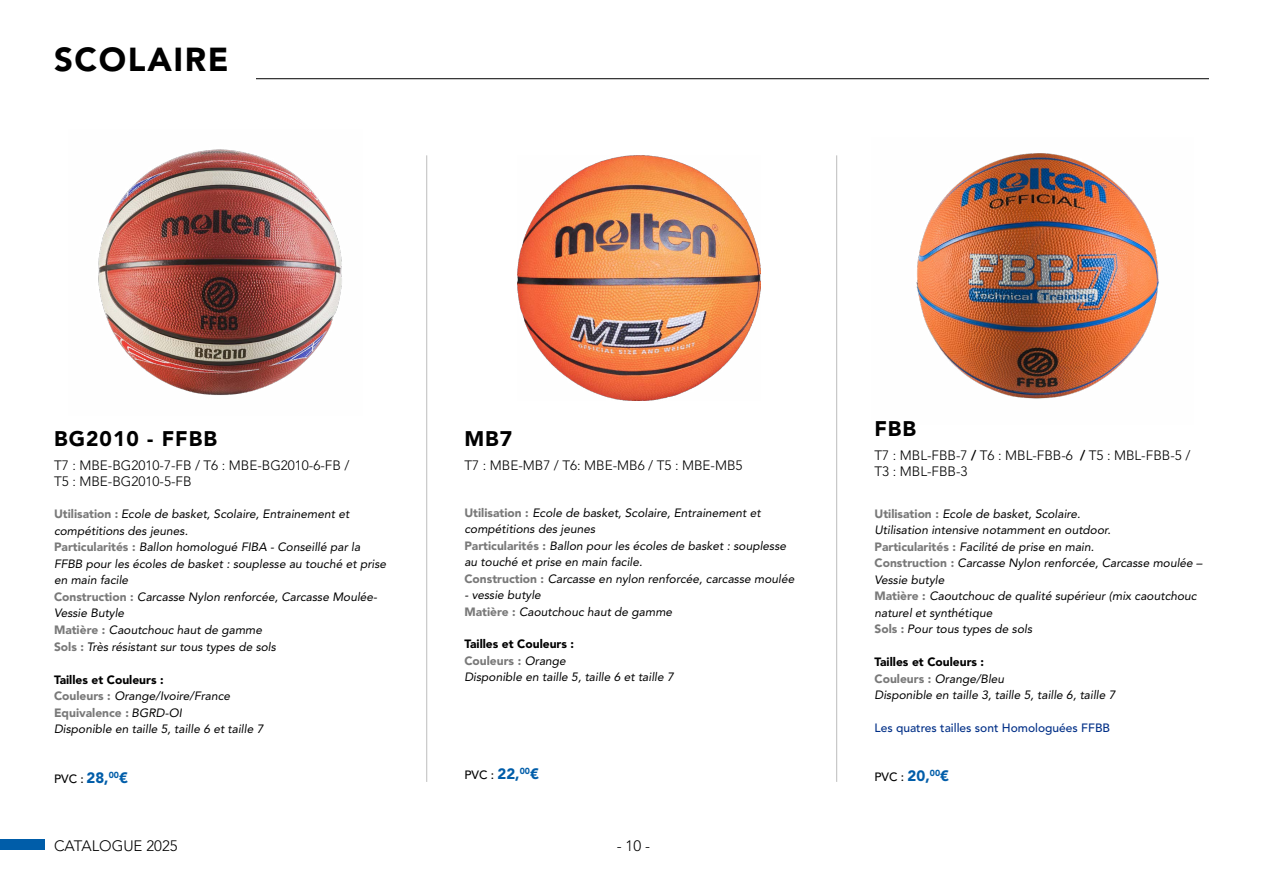
<style>
.page{position:relative;width:1263px;height:893px;background:#fff}
.page>*{position:absolute;margin:0;border:0;box-sizing:border-box;transform-origin:0 0}
.t1{font:900 33px "Avenir LT Pro";letter-spacing:.05em;color:#000}
.t2{font:900 21px "Avenir LT Pro";letter-spacing:.05em;color:#000}
.t3{font:300 15px "Avenir LT Pro";color:#000}
.t4{font:300 13.5px/16.2px "Avenir LT Pro";color:#000}
.t5{font:italic 12px/16.5px "Avenir LT Pro";color:#000}
.t6{font:500 12px "Avenir LT Pro";color:#002f87}
.t7{font:500 12px "Avenir LT Pro";color:#000}
.s1{font-weight:900;font-style:normal;color:#797979}
.s2{font-weight:900;font-style:normal}
.s3{font-weight:900;font-size:15px;color:#005da9}
.s4{font-weight:800}
</style>
<div class="page">
<div style="left:0;top:839px;width:45px;height:11px;background:#005da9"></div>
<hr style="left:836px;top:155px;width:1px;height:627px;background:#797979">
<hr style="left:256px;top:78px;width:953px;height:1px;background:#000">
<img style="left:98px;top:149px;width:244px;height:246px">
<img style="left:517px;top:155px;width:243px;height:246px">
<hr style="left:426px;top:155px;width:1px;height:627px;background:#797979">
<img style="left:916px;top:153px;width:243px;height:246px">
<h1 class="t1" style="left:54px;top:40px;width:176px">SCOLAIRE</h1>
<h2 class="t2" style="left:54px;top:426px;width:165px">BG2010 - FFBB</h2>
<h2 class="t2" style="left:464px;top:426px;width:49px">MB7</h2>
<p class="t4" style="left:54px;top:457px;width:297px">T7 : MBE-BG2010-7-FB / T6 : MBE-BG2010-6-FB /<br>T5 : MBE-BG2010-5-FB</p>
<p class="t4" style="left:464px;top:457px;width:280px">T7 : MBE-MB7 / T6: MBE-MB6 / T5 : MBE-MB5</p>
<p class="t5" style="left:54px;top:506px;width:334px"><span class="s1">Utilisation :</span> Ecole de basket, Scolaire, Entrainement et compétitions des jeunes.<br><span class="s1">Particularités :</span> Ballon homologué FIBA - Conseillé par la FFBB pour les écoles de basket : souplesse au touché et prise en main facile<br><span class="s1">Construction :</span> Carcasse Nylon renforcée, Carcasse Moulée-Vessie Butyle<br><span class="s1">Matière :</span> Caoutchouc haut de gamme<br><span class="s1">Sols :</span> Très résistant sur tous types de sols</p>
<p class="t5" style="left:54px;top:671px;width:211px"><span class="s2">Tailles et Couleurs :<br></span><span class="s1">Couleurs :</span> Orange/Ivoire/France<br><span class="s1">Equivalence :</span> BGRD-OI<br>Disponible en taille 5, taille 6 et taille 7</p>
<p class="t7" style="left:54px;top:771px;width:75px">PVC : <span class="s3">28,</span><sup>00</sup><span class="s3">€</span></p>
<p class="t5" style="left:464px;top:504px;width:331px"><span class="s1">Utilisation :</span> Ecole de basket, Scolaire, Entrainement et compétitions des jeunes<br><span class="s1">Particularités :</span> Ballon pour les écoles de basket : souplesse au touché et prise en main facile.<br><span class="s1">Construction :</span> Carcasse en nylon renforcée, carcasse moulée</p>
<p class="t5" style="left:464px;top:587px;width:209px">- vessie butyle<br><span class="s1">Matière :</span> Caoutchouc haut de gamme</p>
<p class="t5" style="left:464px;top:636px;width:211px"><span class="s2">Tailles et Couleurs :<br></span><span class="s1">Couleurs :</span> Orange<br>Disponible en taille 5, taille 6 et taille 7</p>
<p class="t7" style="left:464px;top:768px;width:76px">PVC : <span class="s3">22,</span><sup>00</sup><span class="s3">€</span></p>
<p class="t3" style="left:54px;top:837px;width:125px">CATALOGUE 2025</p>
<p class="t3" style="left:617px;top:837px;width:35px">- 10 -</p>
<h2 class="t2" style="left:874px;top:416px;width:43px">FBB</h2>
<p class="t4" style="left:874px;top:447px;width:317px">T7 : MBL-FBB-7 <span class="s4">/</span> T6 : MBL-FBB-6 <span class="s4">/</span> T5 : MBL-FBB-5 /<br>T3 : MBL-FBB-3</p>
<p class="t5" style="left:874px;top:505px;width:329px"><span class="s1">Utilisation :</span> Ecole de basket, Scolaire.<br>Utilisation intensive notamment en outdoor.<br><span class="s1">Particularités :</span> Facilité de prise en main.<br><span class="s1">Construction :</span> Carcasse Nylon renforcée, Carcasse moulée – Vessie butyle<br><span class="s1">Matière :</span> Caoutchouc de qualité supérieur (mix caoutchouc naturel et synthétique<br><span class="s1">Sols :</span> Pour tous types de sols</p>
<p class="t5" style="left:874px;top:654px;width:242px"><span class="s2">Tailles et Couleurs :<br></span><span class="s1">Couleurs :</span> Orange/Bleu<br>Disponible en taille 3, taille 5, taille 6, taille 7</p>
<p class="t6" style="left:874px;top:721px;width:237px">Les quatres tailles sont Homologuées FFBB</p>
<p class="t7" style="left:874px;top:770px;width:76px">PVC : <span class="s3">20,</span><sup>00</sup><span class="s3">€</span></p>
</div>
